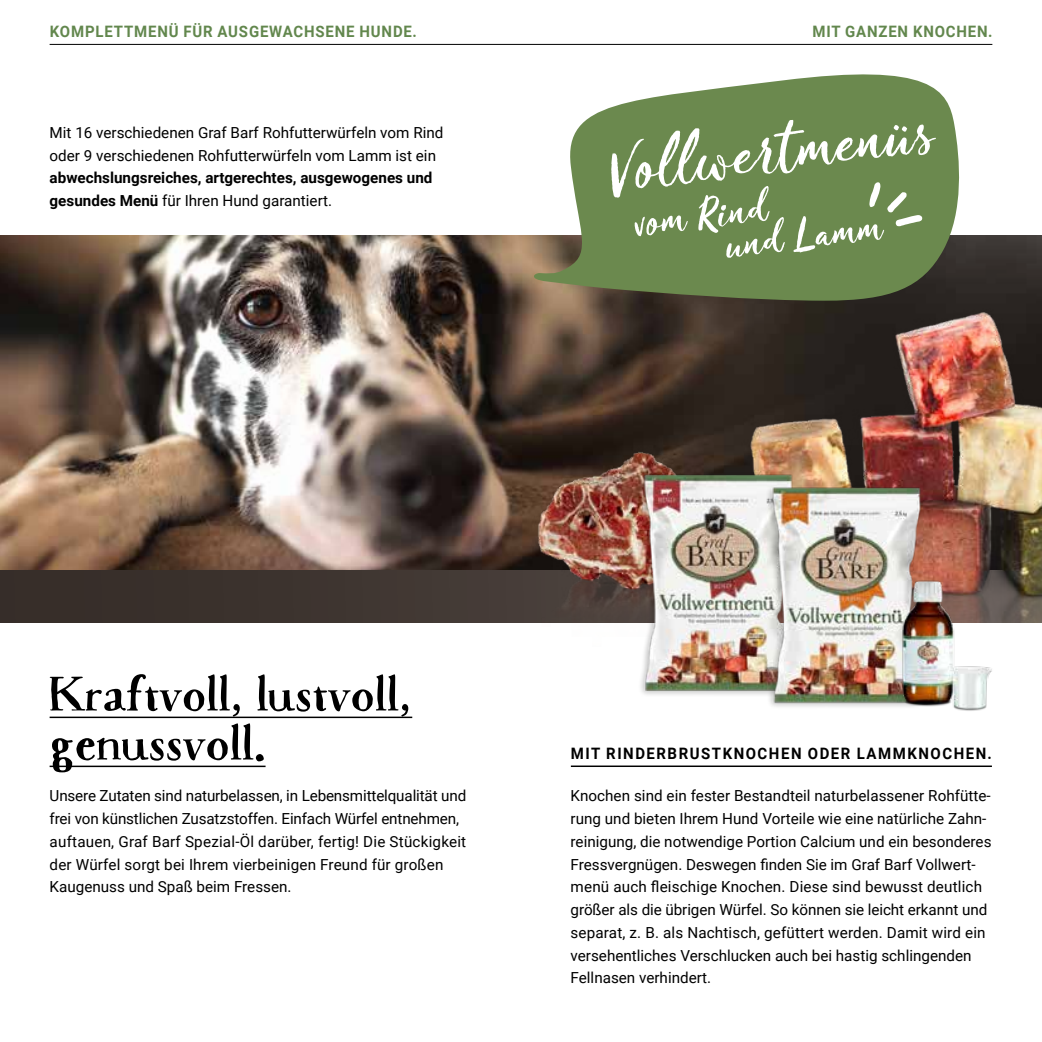
<style>
.page{position:relative;width:1042px;height:1042px;background:#fff}
.page>*{position:absolute;margin:0;border:0;box-sizing:border-box;transform-origin:0 0}
.t1{font:500 71.05px "Crushine Brush Script";color:#fff}
.t2{font:700 50.75px/49px "Macarons";color:#000}
.t3{font:500 47.07px "Crushine Brush Script";color:#fff}
.t4{font:700 15.75px "Roboto";letter-spacing:.055em;color:#62874d;scale:.95 1}
.t5{font:700 15.75px "Roboto";letter-spacing:.1em;color:#000;scale:.95 1}
.t6{font:15.22px/22.8px "Roboto";color:#000}
.t7{font:700 15.22px/22.8px "Roboto";color:#000}
.s1{font-weight:400}
</style>
<div class="page">
<img style="left:0;top:236px;width:1042px;height:334px">
<div style="left:0;top:570px;width:1042px;height:53px;background:#3b322d"></div>
<hr style="left:571px;top:765px;width:421px;height:2px;background:#000">
<img style="left:641px;top:288px;width:401px;height:335px">
<hr style="left:50px;top:44px;width:942px;height:1px;background:#000">
<hr style="left:50px;top:716px;width:362px;height:2px;background:#000">
<hr style="left:50px;top:765px;width:215px;height:2px;background:#000">
<img style="left:501px;top:438px;width:242px;height:185px">
<img style="left:608px;top:448px;width:196px;height:247px">
<img style="left:728px;top:460px;width:212px;height:247px">
<img style="left:859px;top:575px;width:169px;height:136px">
<svg style="left:527px;top:74px;width:437px;height:227px;background:#809667"></svg>
<svg style="left:869px;top:182px;width:12px;height:26px"></svg>
<svg style="left:887px;top:192px;width:35px;height:34px"></svg>
<p class="t4" style="left:50px;top:20px;width:388px">KOMPLETTMENÜ FÜR AUSGEWACHSENE HUNDE.</p>
<p class="t4" style="left:812px;top:20px;width:191px">MIT GANZEN KNOCHEN.</p>
<p class="t6" style="left:50px;top:121px;width:395px">Mit 16 verschiedenen Graf Barf Rohfutterwürfeln vom Rind oder 9 verschiedenen Rohfutterwürfeln vom Lamm ist ein</p>
<p class="t7" style="left:50px;top:166px;width:384px">abwechslungsreiches, artgerechtes, ausgewogenes und gesundes Menü <span class="s1">für Ihren Hund garantiert.</span></p>
<h1 class="t1" style="left:605px;top:126px;width:327px;rotate:-7deg">Vollwertmenüs</h1>
<h3 class="t3" style="left:631px;top:193px;width:135px;rotate:-7deg">vom Rind</h3>
<h3 class="t3" style="left:723px;top:215px;width:158px;rotate:-7deg">und Lamm</h3>
<h2 class="t2" style="left:50px;top:670px;width:364px">Kraftvoll, lustvoll, genussvoll.</h2>
<p class="t6" style="left:50px;top:784px;width:418px">Unsere Zutaten sind naturbelassen, in Lebensmittelqualität und frei von künstlichen Zusatzstoffen. Einfach Würfel entnehmen, auftauen, Graf Barf Spezial-Öl darüber, fertig! Die Stückigkeit der Würfel sorgt bei Ihrem vierbeinigen Freund für großen Kaugenuss und Spaß beim Fressen.</p>
<p class="t5" style="left:571px;top:743px;width:445px">MIT RINDERBRUSTKNOCHEN ODER LAMMKNOCHEN.</p>
<p class="t6" style="left:570px;top:784px;width:422px">Knochen sind ein fester Bestandteil naturbelassener Rohfütte&shy;rung und bieten Ihrem Hund Vorteile wie eine natürliche Zahn&shy;reinigung, die notwendige Portion Calcium und ein besonderes Fressvergnügen. Deswegen finden Sie im Graf Barf Vollwert&shy;menü auch fleischige Knochen. Diese sind bewusst deutlich größer als die übrigen Würfel. So können sie leicht erkannt und separat, z. B. als Nachtisch, gefüttert werden. Damit wird ein versehentliches Verschlucken auch bei hastig schlingenden Fellnasen verhindert.</p>
</div>
